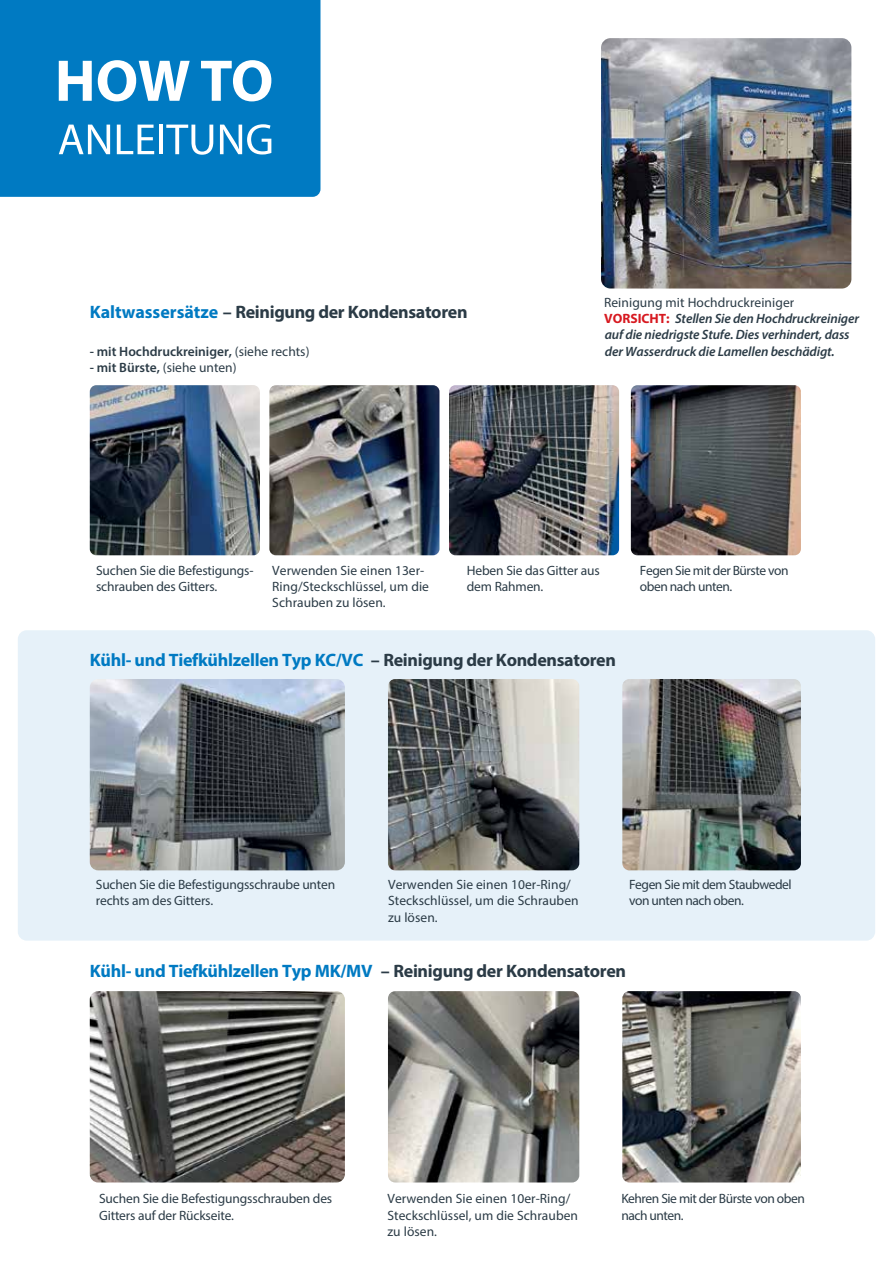
<style>
.page{position:relative;width:893px;height:1263px;background:#fff}
.page>*{position:absolute;margin:0;border:0;box-sizing:border-box;transform-origin:0 0}
.t1{font:700 18px "Myriad Pro";letter-spacing:-.015em;color:#007ac2}
.t2{font:700 18px "Myriad Pro";letter-spacing:-.02em;color:#2b3b46}
.t3{font:13.5px/16.2px "Myriad Pro";letter-spacing:-.01em;color:#2b3b46}
.t4{font:italic 600 13.5px/16.2px "Myriad Pro";letter-spacing:-.01em;color:#2b3b46}
.t5{font:13.5px/16.2px "Myriad Pro";letter-spacing:-.035em;color:#2b3b46}
.t6{font:600 13.5px "Myriad Pro";color:#2b3b46}
.s1{color:#007ac2}
.s2{font-weight:400}
.s3{font-weight:600}
.s4{font-weight:400;font-style:normal}
.s5{font-weight:700;font-style:normal;color:#d71920}
.s6{color:#2b3b46}
</style>
<div class="page">
<div style="left:0;top:0;width:320px;height:197px;background:#007ac2"></div>
<div style="left:18px;top:630px;width:857px;height:311px;background:#e6f1f9;border-radius:9px"></div>
<img style="left:90px;top:385px;width:170px;height:170px">
<img style="left:269px;top:385px;width:170px;height:170px">
<img style="left:449px;top:385px;width:170px;height:170px">
<img style="left:631px;top:385px;width:170px;height:170px">
<img style="left:90px;top:679px;width:255px;height:191px">
<img style="left:388px;top:679px;width:191px;height:191px">
<img style="left:622px;top:679px;width:179px;height:191px">
<img style="left:90px;top:991px;width:255px;height:191px">
<img style="left:388px;top:991px;width:191px;height:191px">
<img style="left:622px;top:991px;width:179px;height:191px">
<img style="left:601px;top:38px;width:250px;height:251px">
<svg style="left:59px;top:61px;width:33px;height:40px"></svg>
<svg style="left:98px;top:60px;width:92px;height:41px"></svg>
<svg style="left:201px;top:60px;width:70px;height:41px"></svg>
<svg style="left:59px;top:125px;width:51px;height:29px"></svg>
<svg style="left:117px;top:125px;width:37px;height:29px"></svg>
<hr style="left:159px;top:125px;width:4px;height:29px;background:#fff">
<svg style="left:166px;top:125px;width:47px;height:30px"></svg>
<svg style="left:220px;top:124px;width:51px;height:31px"></svg>
<h1 class="t2" style="left:90px;top:300px;width:379px"><span class="s1">Kaltwassersätze</span> – Reinigung der Kondensatoren</h1>
<p class="t6" style="left:90px;top:343px;width:221px">- mit Hochdruckreiniger, <span class="s2">(siehe rechts)</span></p>
<p class="t3" style="left:90px;top:359px;width:148px"><span class="s3">- mit Bürste,</span> (siehe unten)</p>
<p class="t4" style="left:604px;top:294px;width:256px"><span class="s4">Reinigung mit Hochdruckreiniger </span><span class="s5">VORSICHT:</span> Stellen Sie den Hochdruckreiniger auf die niedrigste Stufe. Dies verhindert, dass der Wasserdruck die Lamellen beschädigt.</p>
<p class="t3" style="left:96px;top:562px;width:159px">Suchen Sie die Befestigungs&shy;schrauben des Gitters.</p>
<p class="t3" style="left:272px;top:562px;width:158px">Verwenden Sie einen 13er-<br>Ring/Steckschlüssel, um die<br>Schrauben zu lösen.</p>
<p class="t3" style="left:467px;top:562px;width:134px">Heben Sie das Gitter aus dem Rahmen.</p>
<p class="t5" style="left:640px;top:562px;width:150px">Fegen Sie mit der Bürste von oben nach unten.</p>
<h1 class="t1" style="left:90px;top:648px;width:528px">Kühl- und Tiefkühlzellen Typ KC/VC <span class="s6">– Reinigung der Kondensatoren</span></h1>
<p class="t3" style="left:96px;top:876px;width:241px">Suchen Sie die Befestigungsschraube unten rechts am des Gitters.</p>
<p class="t3" style="left:388px;top:876px;width:192px">Verwenden Sie einen 10er-Ring/<br>Steckschlüssel, um die Schrauben zu lösen.</p>
<p class="t5" style="left:629px;top:876px;width:164px">Fegen Sie mit dem Staubwedel von unten nach oben.</p>
<h1 class="t1" style="left:90px;top:960px;width:538px">Kühl- und Tiefkühlzellen Typ MK/MV <span class="s6">– Reinigung der Kondensatoren</span></h1>
<p class="t3" style="left:99px;top:1190px;width:235px">Suchen Sie die Befestigungsschrauben des<br>Gitters auf der Rückseite.</p>
<p class="t3" style="left:387px;top:1190px;width:192px">Verwenden Sie einen 10er-Ring/<br>Steckschlüssel, um die Schrauben zu lösen.</p>
<p class="t5" style="left:621px;top:1190px;width:185px">Kehren Sie mit der Bürste von oben nach unten.</p>
</div>
